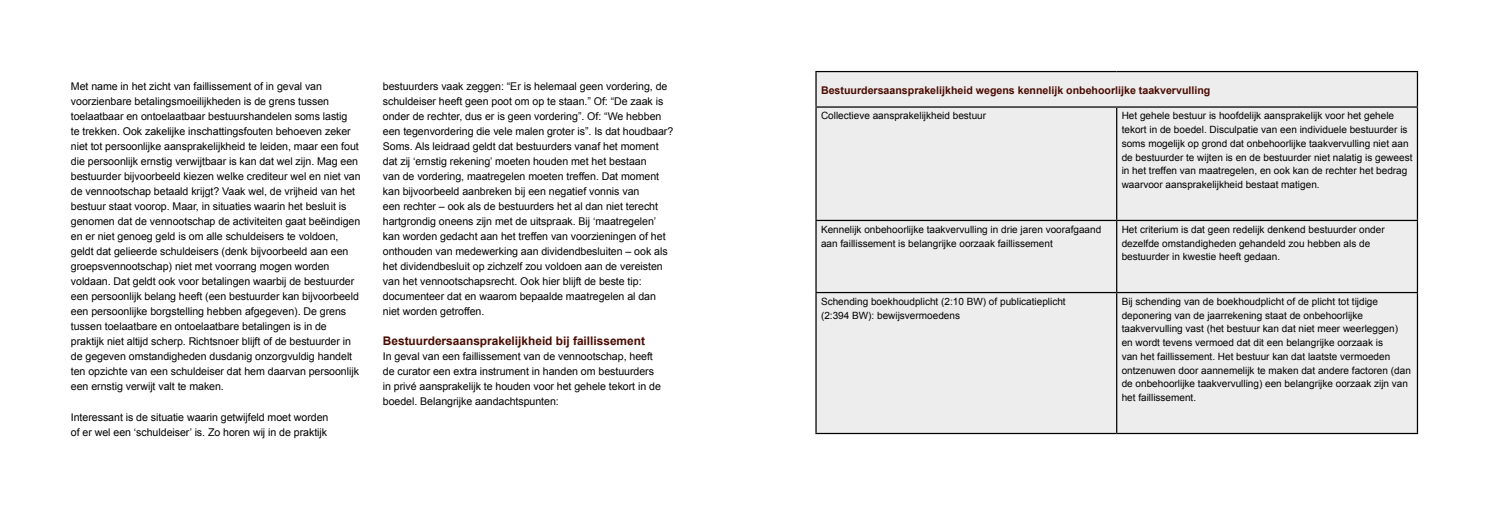
<style>
.page{position:relative;width:1489px;height:525px;background:#fff}
.page>*{position:absolute;margin:0;border:0;box-sizing:border-box;transform-origin:0 0}
.t1{font:700 11.88px "Arial";color:#4a0a00}
.t2{font:10.62px/15px "Arial";letter-spacing:-.005em;color:#000}
.t3{font:700 10.62px "Arial";color:#4a0a00}
.t4{font:10px/13.8px "Arial";color:#000}
</style>
<div class="page">
<div style="left:816px;top:72px;width:600px;height:360px;background:#ededed"></div>
<hr style="left:815px;top:71px;width:301px;height:1px;background:#000">
<hr style="left:815px;top:72px;width:1px;height:34px;background:#000">
<hr style="left:1116px;top:71px;width:301px;height:1px;background:#000">
<hr style="left:1416px;top:72px;width:1px;height:34px;background:#000">
<hr style="left:815px;top:106px;width:301px;height:2px;background:#000">
<hr style="left:815px;top:108px;width:1px;height:112px;background:#000">
<hr style="left:1116px;top:106px;width:301px;height:2px;background:#000">
<hr style="left:1115px;top:108px;width:2px;height:112px;background:#000">
<hr style="left:1416px;top:108px;width:1px;height:112px;background:#000">
<hr style="left:815px;top:220px;width:301px;height:1px;background:#000">
<hr style="left:815px;top:221px;width:1px;height:71px;background:#000">
<hr style="left:1116px;top:220px;width:301px;height:1px;background:#000">
<hr style="left:1115px;top:221px;width:2px;height:71px;background:#000">
<hr style="left:1416px;top:221px;width:1px;height:71px;background:#000">
<hr style="left:815px;top:292px;width:301px;height:1px;background:#000">
<hr style="left:815px;top:293px;width:1px;height:139px;background:#000">
<hr style="left:1116px;top:292px;width:301px;height:1px;background:#000">
<hr style="left:1115px;top:293px;width:2px;height:139px;background:#000">
<hr style="left:1416px;top:293px;width:1px;height:139px;background:#000">
<hr style="left:815px;top:432px;width:301px;height:2px;background:#000">
<hr style="left:1116px;top:432px;width:301px;height:2px;background:#000">
<p class="t2" style="left:71px;top:79px;width:291px">Met name in het zicht van faillissement of in geval van voorzienbare betalingsmoeilijkheden is de grens tussen toelaatbaar en ontoelaatbaar bestuurshandelen soms lastig<br>te trekken. Ook zakelijke inschattingsfouten behoeven zeker niet tot persoonlijke aansprakelijkheid te leiden, maar een fout die persoonlijk ernstig verwijtbaar is kan dat wel zijn. Mag een bestuurder bijvoorbeeld kiezen welke crediteur wel en niet van de vennootschap betaald krijgt? Vaak wel, de vrijheid van het bestuur staat voorop. Maar, in situaties waarin het besluit is genomen dat de vennootschap de activiteiten gaat beëindigen en er niet genoeg geld is om alle schuldeisers te voldoen, geldt dat gelieerde schuldeisers (denk bijvoorbeeld aan een groepsvennootschap) niet met voorrang mogen worden voldaan. Dat geldt ook voor betalingen waarbij de bestuurder een persoonlijk belang heeft (een bestuurder kan bijvoorbeeld een persoonlijke borgstelling hebben afgegeven). De grens tussen toelaatbare en ontoelaatbare betalingen is in de praktijk niet altijd scherp. Richtsnoer blijft of de bestuurder in de gegeven omstandigheden dusdanig onzorgvuldig handelt ten opzichte van een schuldeiser dat hem daarvan persoonlijk een ernstig verwijt valt te maken.</p>
<p class="t2" style="left:71px;top:409px;width:259px">Interessant is de situatie waarin getwijfeld moet worden of er wel een ‘schuldeiser’ is. Zo horen wij in de praktijk</p>
<p class="t2" style="left:383px;top:79px;width:292px">bestuurders vaak zeggen: “Er is helemaal geen vordering, de schuldeiser heeft geen poot om op te staan.” Of: “De zaak is onder de rechter, dus er is geen vordering”. Of: “We hebben een tegenvordering die vele malen groter is”. Is dat houdbaar?<br>Soms. Als leidraad geldt dat bestuurders vanaf het moment dat zij ‘ernstig rekening’ moeten houden met het bestaan<br>van de vordering, maatregelen moeten treffen. Dat moment kan bijvoorbeeld aanbreken bij een negatief vonnis van<br>een rechter – ook als de bestuurders het al dan niet terecht hartgrondig oneens zijn met de uitspraak. Bij ‘maatregelen’ kan worden gedacht aan het treffen van voorzieningen of het onthouden van medewerking aan dividendbesluiten – ook als het dividendbesluit op zichzelf zou voldoen aan de vereisten van het vennootschapsrecht. Ook hier blijft de beste tip: documenteer dat en waarom bepaalde maatregelen al dan niet worden getroffen.</p>
<p class="t1" style="left:383px;top:333px;width:264px">Bestuurdersaansprakelijkheid bij faillissement</p>
<p class="t2" style="left:383px;top:349px;width:279px">In geval van een faillissement van de vennootschap, heeft de curator een extra instrument in handen om bestuurders in privé aansprakelijk te houden voor het gehele tekort in de boedel. Belangrijke aandachtspunten:</p>
<p class="t3" style="left:821px;top:83px;width:391px">Bestuurdersaansprakelijkheid wegens kennelijk onbehoorlijke taakvervulling</p>
<p class="t4" style="left:821px;top:109px;width:167px">Collectieve aansprakelijkheid bestuur</p>
<p class="t4" style="left:1121px;top:109px;width:292px">Het gehele bestuur is hoofdelijk aansprakelijk voor het gehele tekort in de boedel. Disculpatie van een individuele bestuurder is soms mogelijk op grond dat onbehoorlijke taakvervulling niet aan de bestuurder te wijten is en de bestuurder niet nalatig is geweest in het treffen van maatregelen, en ook kan de rechter het bedrag waarvoor aansprakelijkheid bestaat matigen.</p>
<p class="t4" style="left:821px;top:222px;width:282px">Kennelijk onbehoorlijke taakvervulling in drie jaren voorafgaand aan faillissement is belangrijke oorzaak faillissement</p>
<p class="t4" style="left:1121px;top:222px;width:264px">Het criterium is dat geen redelijk denkend bestuurder onder dezelfde omstandigheden gehandeld zou hebben als de bestuurder in kwestie heeft gedaan.</p>
<p class="t4" style="left:821px;top:294px;width:246px">Schending boekhoudplicht (2:10 BW) of publicatieplicht (2:394 BW): bewijsvermoedens</p>
<p class="t4" style="left:1121px;top:294px;width:291px">Bij schending van de boekhoudplicht of de plicht tot tijdige deponering van de jaarrekening staat de onbehoorlijke taakvervulling vast (het bestuur kan dat niet meer weerleggen) en wordt tevens vermoed dat dit een belangrijke oorzaak is<br>van het faillissement. Het bestuur kan dat laatste vermoeden ontzenuwen door aannemelijk te maken dat andere factoren (dan de onbehoorlijke taakvervulling) een belangrijke oorzaak zijn van het faillissement.</p>
</div>
